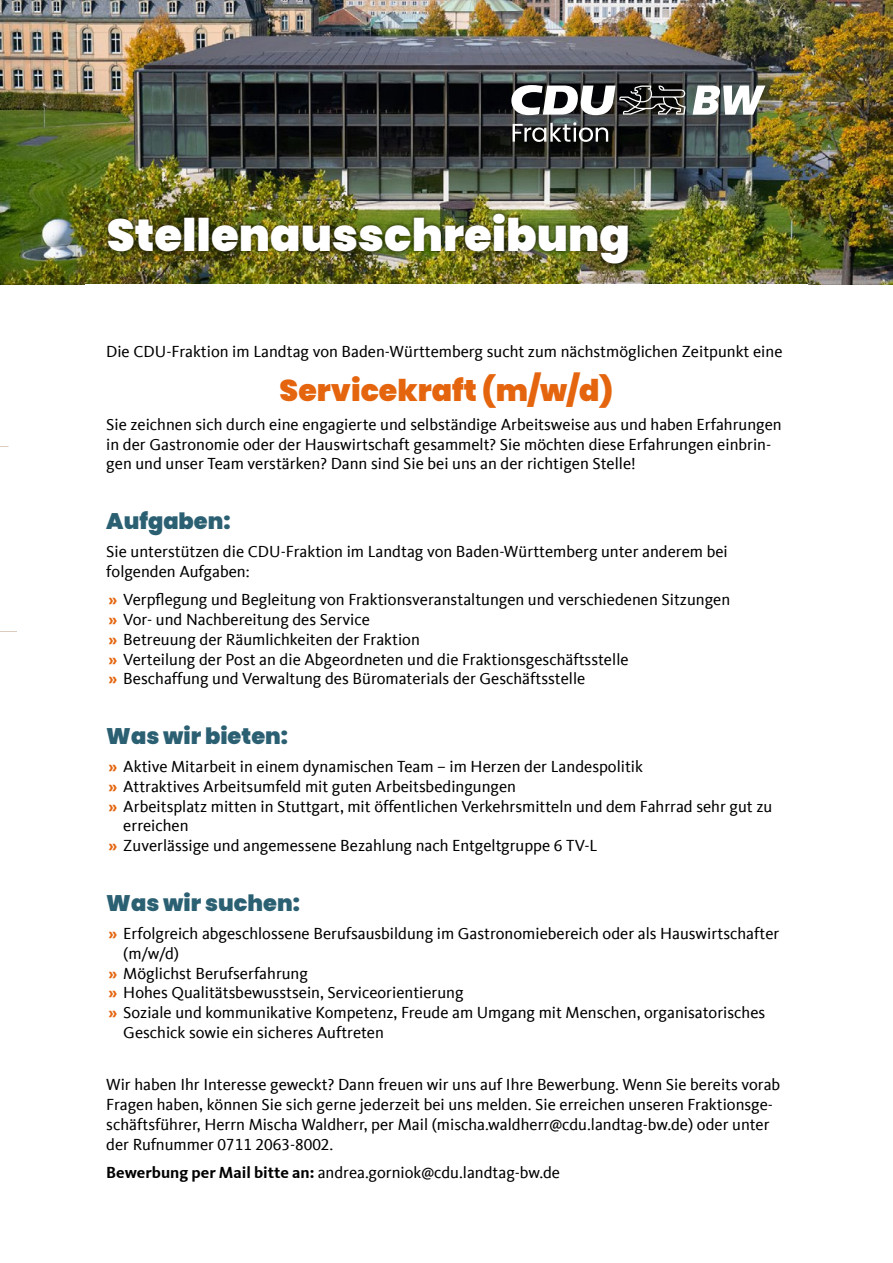
<style>
.page{position:relative;width:893px;height:1263px;background:#fff}
.page>*{position:absolute;margin:0;border:0;box-sizing:border-box;transform-origin:0 0}
.t1{font:900 45px "Poppins";color:#fff}
.t2{font:900 30px "Poppins";color:#e4650e}
.t3{font:900 22.5px "Poppins";color:#2b6073}
.t4{font:16.5px/19.8px "CDU Kievit Tab";color:#000}
.s1{font-weight:700;color:#e4650e}
.s2{font-weight:700}
</style>
<div class="page">
<img style="left:0;top:0;width:893px;height:284px">
<svg style="left:0;top:631px;width:17px;height:1px"></svg>
<svg style="left:510px;top:85px;width:176px;height:30px"></svg>
<svg style="left:513px;top:122px;width:95px;height:20px"></svg>
<svg style="left:693px;top:86px;width:72px;height:29px"></svg>
<div style="left:103px;top:209px;width:530px;height:59px;background:#000;opacity:.75"></div>
<h1 class="t1" style="left:107px;top:209px;width:525px">Stellenausschreibung</h1>
<p class="t4" style="left:106px;top:342px;width:678px">Die CDU-Fraktion im Landtag von Baden-Württemberg sucht zum nächstmöglichen Zeitpunkt eine</p>
<h2 class="t2" style="left:280px;top:373px;width:335px">Servicekraft (m/w/d)</h2>
<p class="t4" style="left:106px;top:414px;width:677px">Sie zeichnen sich durch eine engagierte und selbständige Arbeitsweise aus und haben Erfahrungen in der Gastronomie oder der Hauswirtschaft gesammelt? Sie möchten diese Erfahrungen einbrin&shy;gen und unser Team verstärken? Dann sind Sie bei uns an der richtigen Stelle!</p>
<h3 class="t3" style="left:106px;top:508px;width:126px">Aufgaben:</h3>
<p class="t4" style="left:106px;top:542px;width:623px">Sie unterstützen die CDU-Fraktion im Landtag von Baden-Württemberg unter anderem bei folgenden Aufgaben:</p>
<p class="t4" style="left:108px;top:590px;width:623px"><span class="s1">»</span> Verpflegung und Begleitung von Fraktionsveranstaltungen und verschiedenen Sitzungen <span class="s1">»</span> Vor- und Nachbereitung des Service<br><span class="s1">»</span> Betreuung der Räumlichkeiten der Fraktion<br><span class="s1">»</span> Verteilung der Post an die Abgeordneten und die Fraktionsgeschäftsstelle<br><span class="s1">»</span> Beschaffung und Verwaltung des Büromaterials der Geschäftsstelle</p>
<h3 class="t3" style="left:106px;top:723px;width:183px">Was wir bieten:</h3>
<p class="t4" style="left:108px;top:757px;width:536px"><span class="s1">»</span> Aktive Mitarbeit in einem dynamischen Team – im Herzen der Landespolitik</p>
<p class="t4" style="left:108px;top:777px;width:409px"><span class="s1">»</span> Attraktives Arbeitsumfeld mit guten Arbeitsbedingungen</p>
<p class="t4" style="left:108px;top:796px;width:665px"><span class="s1">»</span> Arbeitsplatz mitten in Stuttgart, mit öffentlichen Verkehrsmitteln und dem Fahrrad sehr gut zu</p>
<p class="t4" style="left:123px;top:816px;width:67px">erreichen</p>
<p class="t4" style="left:108px;top:836px;width:490px"><span class="s1">»</span> Zuverlässige und angemessene Bezahlung nach Entgeltgruppe 6 TV-L</p>
<h3 class="t3" style="left:106px;top:890px;width:195px">Was wir suchen:</h3>
<p class="t4" style="left:108px;top:924px;width:672px"><span class="s1">»</span> Erfolgreich abgeschlossene Berufsausbildung im Gastronomiebereich oder als Hauswirtschafter</p>
<p class="t4" style="left:123px;top:943px;width:57px">(m/w/d)</p>
<p class="t4" style="left:108px;top:963px;width:201px"><span class="s1">»</span> Möglichst Berufserfahrung</p>
<p class="t4" style="left:108px;top:983px;width:357px"><span class="s1">»</span> Hohes Qualitätsbewusstsein, Serviceorientierung</p>
<p class="t4" style="left:108px;top:1003px;width:658px"><span class="s1">»</span> Soziale und kommunikative Kompetenz, Freude am Umgang mit Menschen, organisatorisches</p>
<p class="t4" style="left:123px;top:1023px;width:262px">Geschick sowie ein sicheres Auftreten</p>
<p class="t4" style="left:106px;top:1075px;width:675px">Wir haben Ihr Interesse geweckt? Dann freuen wir uns auf Ihre Bewerbung. Wenn Sie bereits vorab Fragen haben, können Sie sich gerne jederzeit bei uns melden. Sie erreichen unseren Fraktionsge&shy;schäftsführer, Herrn Mischa Waldherr, per Mail (mischa.waldherr@cdu.landtag-bw.de) oder unter der Rufnummer 0711 2063-8002.</p>
<p class="t4" style="left:106px;top:1163px;width:455px"><span class="s2">Bewerbung per Mail bitte an:</span> andrea.gorniok@cdu.landtag-bw.de</p>
</div>
